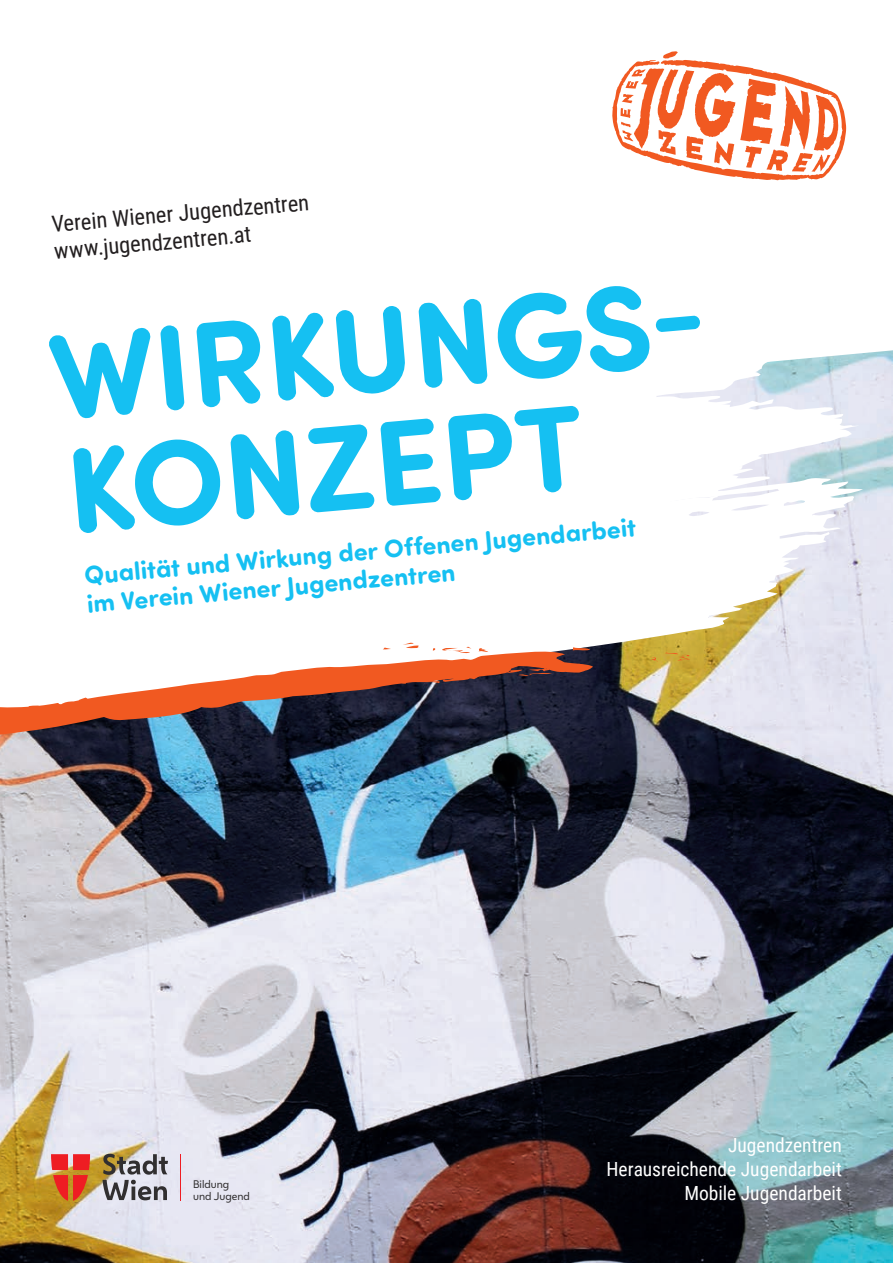
<style>
.page{position:relative;width:893px;height:1263px;background:#fff}
.page>*{position:absolute;margin:0;border:0;box-sizing:border-box;transform-origin:0 0}
.t1{font:700 121.8px/114.6px "Sofia Pro Soft";color:#15c0f2}
.t2{font:700 25.5px/28.5px "Sofia Pro Soft";color:#15c0f2}
.t3{font:22.5px/27px "Roboto Condensed";color:#231f20}
.t4{font:19.5px/24px "Roboto Condensed";color:#fff;text-align:right}
.t5{font:10.35px/12.5px "Wiener Melange";color:#312f30}
</style>
<div class="page">
<img style="left:0;top:433px;width:893px;height:830px">
<svg style="left:846px;top:126px;width:47px;height:307px"></svg>
<svg style="left:593px;top:166px;width:270px;height:560px"></svg>
<svg style="left:0;top:207px;width:752px;height:467px"></svg>
<svg style="left:0;top:285px;width:646px;height:282px"></svg>
<svg style="left:0;top:649px;width:593px;height:104px"></svg>
<svg style="left:650px;top:652px;width:41px;height:9px"></svg>
<svg style="left:518px;top:672px;width:34px;height:4px"></svg>
<svg style="left:573px;top:647px;width:17px;height:4px"></svg>
<svg style="left:433px;top:647px;width:57px;height:7px"></svg>
<svg style="left:403px;top:641px;width:17px;height:8px"></svg>
<svg style="left:383px;top:648px;width:8px;height:2px"></svg>
<svg style="left:612px;top:51px;width:234px;height:130px"></svg>
<svg style="left:51px;top:1154px;width:39px;height:47px;background:#dc5632"></svg>
<svg style="left:103px;top:1154px;width:65px;height:46px;background:#9c9997"></svg>
<hr style="left:181px;top:1154px;width:1px;height:47px;background:#ee1d23">
<p class="t3" style="left:51px;top:210px;width:260px;rotate:-5deg">Verein Wiener Jugendzentren www.jugendzentren.at</p>
<h1 class="t1" style="left:43px;top:314px;width:664px;rotate:-5deg">WIRKUNGS-<br>KONZEPT</h1>
<p class="t2" style="left:83px;top:560px;width:555px;rotate:-5deg">Qualität und Wirkung der Offenen Jugendarbeit im Verein Wiener Jugendzentren</p>
<p class="t5" style="left:193px;top:1178px;width:58px">Bildung und Jugend</p>
<p class="t4" style="left:606px;top:1132px;width:237px">Jugendzentren<br>Herausreichende Jugendarbeit<br>Mobile Jugendarbeit</p>
</div>
